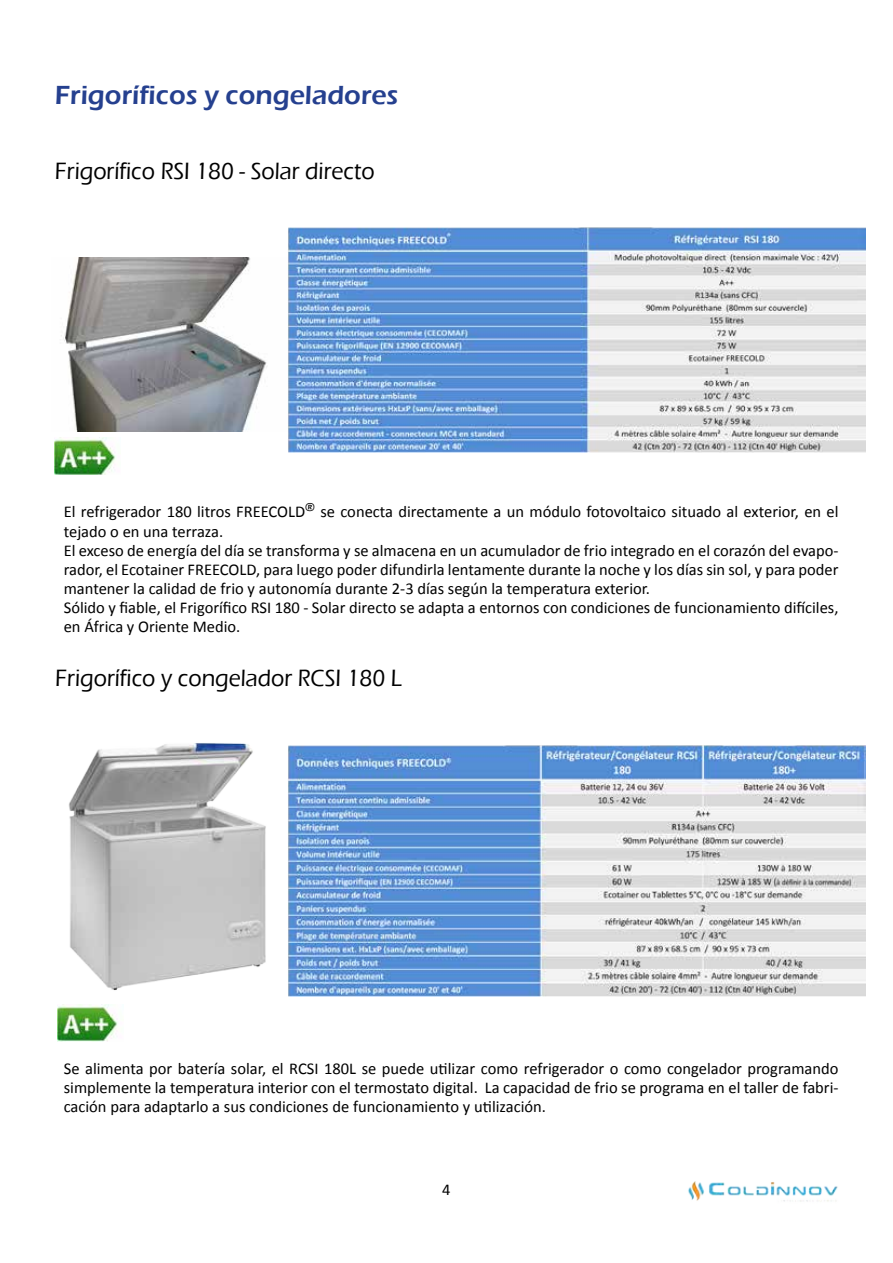
<style>
.page{position:relative;width:893px;height:1263px;background:#fff}
.page>*{position:absolute;margin:0;border:0;box-sizing:border-box;transform-origin:0 0}
.t1{font:600 27px "Eras ITC";color:#25408f}
.t2{font:500 24.3px "Eras ITC";color:#000;scale:.93 1}
.t3{font:16.5px/19px "Calibri";color:#000}
</style>
<div class="page">
<img style="left:688px;top:1181px;width:150px;height:21px">
<img style="left:61px;top:257px;width:206px;height:174px">
<img style="left:55px;top:438px;width:61px;height:36px">
<img style="left:69px;top:743px;width:197px;height:247px">
<img style="left:58px;top:1004px;width:60px;height:37px">
<img style="left:288px;top:745px;width:578px;height:251px">
<img style="left:288px;top:227px;width:578px;height:226px">
<h1 class="t1" style="left:55px;top:79px;width:345px">Frigoríficos y congeladores</h1>
<h2 class="t2" style="left:55px;top:157px;width:345px">Frigorífico RSI 180 - Solar directo</h2>
<p class="t3" style="left:64px;top:502px;width:776px">El refrigerador 180 litros FREECOLD<sup>®</sup> se conecta directamente a un módulo fotovoltaico situado al exterior, en el tejado o en una terraza.<br>El exceso de energía del día se transforma y se almacena en un acumulador de frio integrado en el corazón del evapo&shy;rador, el Ecotainer FREECOLD, para luego poder difundirla lentamente durante la noche y los días sin sol, y para poder mantener la calidad de frio y autonomía durante 2-3 días según la temperatura exterior.<br>Sólido y fiable, el Frigorífico RSI 180 - Solar directo se adapta a entornos con condiciones de funcionamiento difíciles, en África y Oriente Medio.</p>
<h2 class="t2" style="left:55px;top:665px;width:374px">Frigorífico y congelador RCSI 180 L</h2>
<p class="t3" style="left:64px;top:1058px;width:776px;text-align:justify">Se alimenta por batería solar, el RCSI 180L se puede utilizar como refrigerador o como congelador programando simplemente la temperatura interior con el termostato digital. La capacidad de frio se programa en el taller de fabri&shy;cación para adaptarlo a sus condiciones de funcionamiento y utilización.</p>
<p class="t3" style="left:442px;top:1179px;width:10px">4</p>
</div>
